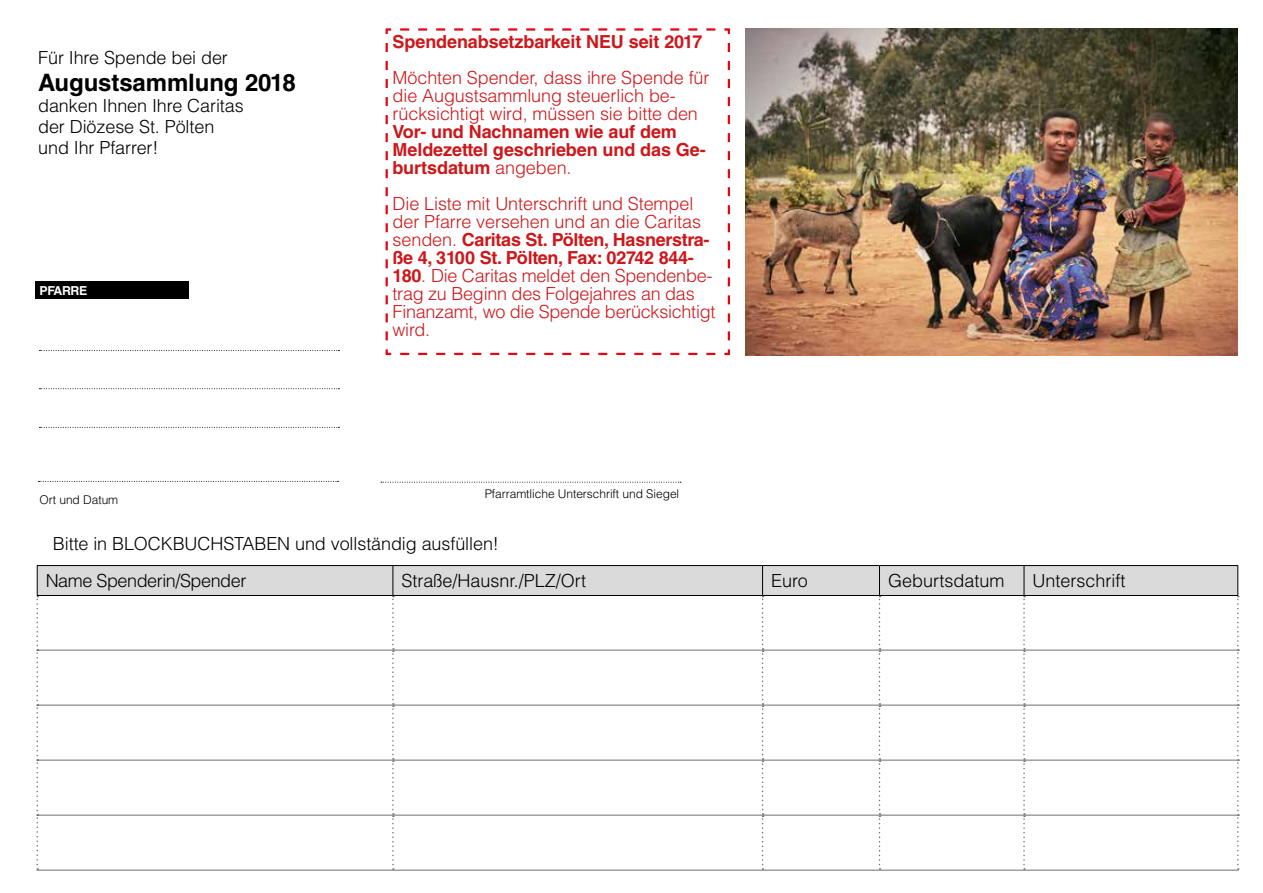
<style>
.page{position:relative;width:1263px;height:893px;background:#fff}
.page>*{position:absolute;margin:0;border:0;box-sizing:border-box;transform-origin:0 0}
.t1{font:700 24px "Helvetica LT Std";letter-spacing:-.005em;color:#000}
.t2{font:300 18px/18px "Helvetica LT Std";letter-spacing:-.005em;color:#cd171a}
.t3{font:300 18px/21px "Helvetica LT Std";letter-spacing:-.005em;color:#000}
.t4{font:700 18px/18px "Helvetica LT Std";letter-spacing:-.005em;color:#cd171a}
.t5{font:700 12.3px "Helvetica LT Std";letter-spacing:-.035em;color:#fff}
.t6{font:300 12px "Helvetica LT Std";letter-spacing:-.005em;color:#000}
.s1{font-weight:300}
.s2{font-weight:700}
</style>
<div class="page">
<div style="left:35px;top:282px;width:153px;height:17px;background:#000"></div>
<svg style="left:385px;top:28px;width:345px;height:328px"></svg>
<svg style="left:39px;top:350px;width:300px;height:1px"></svg>
<svg style="left:39px;top:388px;width:300px;height:1px"></svg>
<svg style="left:39px;top:427px;width:300px;height:1px"></svg>
<svg style="left:39px;top:481px;width:299px;height:1px"></svg>
<hr style="left:36px;top:870px;width:357px;height:1px;background:#706f6f">
<hr style="left:393px;top:870px;width:369px;height:1px;background:#706f6f">
<hr style="left:762px;top:870px;width:117px;height:1px;background:#706f6f">
<hr style="left:879px;top:870px;width:145px;height:1px;background:#706f6f">
<hr style="left:1024px;top:870px;width:214px;height:1px;background:#706f6f">
<hr style="left:393px;top:565px;width:369px;height:1px;background:#000">
<hr style="left:762px;top:565px;width:117px;height:1px;background:#000">
<hr style="left:879px;top:565px;width:145px;height:1px;background:#000">
<hr style="left:1024px;top:565px;width:214px;height:1px;background:#000">
<hr style="left:37px;top:565px;width:356px;height:1px;background:#000">
<svg style="left:36px;top:566px;width:1203px;height:304px"></svg>
<hr style="left:37px;top:595px;width:356px;height:1px;background:#000">
<svg style="left:381px;top:482px;width:300px;height:1px"></svg>
<img style="left:746px;top:28px;width:491px;height:327px">
<p class="t3" style="left:38px;top:47px;width:191px">Für Ihre Spende bei der</p>
<h1 class="t1" style="left:38px;top:68px;width:259px">Augustsammlung 2018</h1>
<p class="t3" style="left:38px;top:95px;width:207px">danken Ihnen Ihre Caritas der Diözese St. Pölten und Ihr Pfarrer!</p>
<p class="t5" style="left:40px;top:283px;width:49px">PFARRE</p>
<p class="t4" style="left:393px;top:33px;width:311px">Spendenabsetzbarkeit NEU seit 2017</p>
<p class="t2" style="left:393px;top:69px;width:318px">Möchten Spender, dass ihre Spende für die Augustsammlung steuerlich be&shy;rücksichtigt wird, müssen sie bitte den</p>
<p class="t4" style="left:393px;top:123px;width:315px">Vor- und Nachnamen wie auf dem<br>Meldezettel geschrieben und das Ge&shy;burtsdatum <span class="s1">angeben.</span></p>
<p class="t2" style="left:393px;top:195px;width:324px">Die Liste mit Unterschrift und Stempel der Pfarre versehen und an die Caritas senden. <span class="s2">Caritas St. Pölten, Hasnerstra&shy;ße 4, 3100 St. Pölten, Fax: 02742 844- 180</span>. Die Caritas meldet den Spendenbe&shy;trag zu Beginn des Folgejahres an das Finanzamt, wo die Spende berücksichtigt wird.</p>
<p class="t6" style="left:39px;top:492px;width:80px">Ort und Datum</p>
<p class="t6" style="left:485px;top:486px;width:196px">Pfarramtliche Unterschrift und Siegel</p>
<p class="t3" style="left:46px;top:526px;width:455px;line-height:36.5px;text-indent:7px">Bitte in BLOCKBUCHSTABEN und vollständig ausfüllen!<br>Name Spenderin/Spender</p>
<p class="t3" style="left:401px;top:570px;width:186px">Straße/Hausnr./PLZ/Ort</p>
<p class="t3" style="left:771px;top:570px;width:38px">Euro</p>
<p class="t3" style="left:888px;top:570px;width:118px">Geburtsdatum</p>
<p class="t3" style="left:1032px;top:570px;width:95px">Unterschrift</p>
</div>
